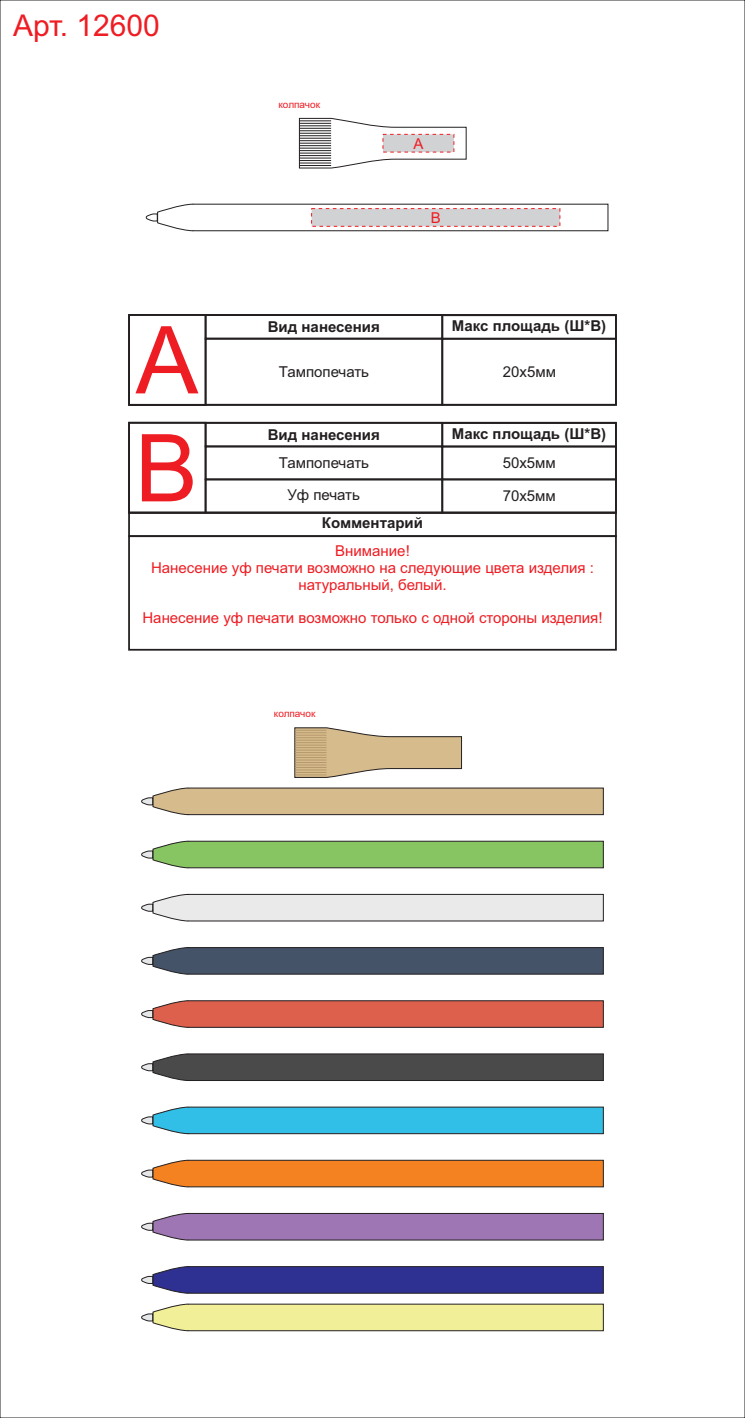
<style>
.page{position:relative;width:745px;height:1418px;background:#fff}
.page>*{position:absolute;margin:0;border:0;box-sizing:border-box;transform-origin:0 0}
.t1{font:93.75px "Arial";color:#ee1d23}
.t2{font:30px "Arial";color:#ee1d23}
.t3{font:15px/16.8px "Arial";color:#ee1d23;text-align:center}
.t4{font:700 15px "Arial";color:#231f20}
.t5{font:15px "Arial";color:#231f20}
.t6{font:10px "Arial";color:#ee1d23}
</style>
<div class="page">
<div style="left:204px;top:314px;width:239px;height:25px;border:2px solid #231f20"></div>
<div style="left:204px;top:338px;width:239px;height:68px;border:2px solid #231f20"></div>
<div style="left:441px;top:338px;width:175px;height:68px;border:2px solid #231f20"></div>
<div style="left:441px;top:314px;width:175px;height:26px;border:2px solid #231f20"></div>
<div style="left:128px;top:314px;width:78px;height:92px;border:2px solid #231f20"></div>
<div style="left:204px;top:422px;width:239px;height:25px;border:2px solid #231f20"></div>
<div style="left:204px;top:445px;width:239px;height:35px;border:2px solid #231f20"></div>
<div style="left:204px;top:478px;width:239px;height:36px;border:2px solid #231f20"></div>
<div style="left:441px;top:445px;width:175px;height:35px;border:2px solid #231f20"></div>
<div style="left:441px;top:422px;width:175px;height:25px;border:2px solid #231f20"></div>
<div style="left:441px;top:478px;width:175px;height:36px;border:2px solid #231f20"></div>
<div style="left:128px;top:422px;width:78px;height:92px;border:2px solid #231f20"></div>
<div style="left:128px;top:511px;width:488px;height:26px;border:2px solid #231f20"></div>
<div style="left:128px;top:535px;width:488px;height:115px;border:2px solid #231f20"></div>
<svg style="left:145px;top:203px;width:463px;height:28px"></svg>
<svg style="left:298px;top:118px;width:168px;height:51px"></svg>
<svg style="left:141px;top:787px;width:462px;height:28px;background:#ccb48b"></svg>
<svg style="left:141px;top:840px;width:462px;height:28px;background:#88be68"></svg>
<svg style="left:141px;top:893px;width:462px;height:28px;background:#e0dfdf"></svg>
<svg style="left:141px;top:947px;width:462px;height:27px;background:#4a576a"></svg>
<svg style="left:141px;top:1000px;width:462px;height:28px;background:#d06352"></svg>
<svg style="left:141px;top:1053px;width:462px;height:28px;background:#515151"></svg>
<svg style="left:294px;top:727px;width:168px;height:51px"></svg>
<hr style="left:294px;top:730px;width:32px;height:1px;background:#b5996d">
<hr style="left:294px;top:732px;width:32px;height:1px;background:#b5996d">
<hr style="left:294px;top:735px;width:32px;height:1px;background:#b5996d">
<hr style="left:294px;top:737px;width:32px;height:1px;background:#b5996d">
<hr style="left:294px;top:739px;width:32px;height:1px;background:#b5996d">
<hr style="left:294px;top:742px;width:32px;height:1px;background:#b5996d">
<hr style="left:294px;top:744px;width:32px;height:1px;background:#b5996d">
<hr style="left:294px;top:747px;width:32px;height:1px;background:#b5996d">
<hr style="left:294px;top:749px;width:32px;height:1px;background:#b5996d">
<hr style="left:294px;top:752px;width:32px;height:1px;background:#b5996d">
<hr style="left:294px;top:754px;width:32px;height:1px;background:#b5996d">
<hr style="left:294px;top:757px;width:32px;height:1px;background:#b5996d">
<hr style="left:294px;top:759px;width:32px;height:1px;background:#b5996d">
<hr style="left:294px;top:762px;width:32px;height:1px;background:#b5996d">
<hr style="left:294px;top:764px;width:32px;height:1px;background:#b5996d">
<hr style="left:294px;top:767px;width:32px;height:1px;background:#b5996d">
<hr style="left:294px;top:769px;width:32px;height:1px;background:#b5996d">
<hr style="left:294px;top:772px;width:32px;height:1px;background:#b5996d">
<hr style="left:294px;top:774px;width:32px;height:1px;background:#b5996d">
<svg style="left:141px;top:1106px;width:462px;height:28px;background:#3eb8db"></svg>
<svg style="left:141px;top:1159px;width:462px;height:28px;background:#e88430"></svg>
<svg style="left:141px;top:1212px;width:462px;height:28px;background:#9e7bb0"></svg>
<svg style="left:141px;top:1266px;width:462px;height:27px;background:#363890"></svg>
<svg style="left:141px;top:1303px;width:462px;height:28px;background:#e5e297"></svg>
<h2 class="t2" style="left:13px;top:14px;width:148px">Арт. 12600</h2>
<p class="t6" style="left:278px;top:100px;width:43px">колпачок</p>
<p class="t3" style="left:413px;top:136px;width:12px">A</p>
<p class="t3" style="left:430px;top:210px;width:12px">B</p>
<h1 class="t1" style="left:136px;top:325px;width:64px">A</h1>
<p class="t4" style="left:267px;top:321px;width:114px">Вид нанесения</p>
<p class="t4" style="left:451px;top:320px;width:156px">Макс площадь (Ш*В)</p>
<p class="t5" style="left:279px;top:366px;width:92px">Тампопечать</p>
<p class="t5" style="left:502px;top:366px;width:55px">20х5мм</p>
<h1 class="t1" style="left:135px;top:433px;width:64px">B</h1>
<p class="t4" style="left:267px;top:428px;width:114px">Вид нанесения</p>
<p class="t4" style="left:451px;top:428px;width:156px">Макс площадь (Ш*В)</p>
<p class="t5" style="left:279px;top:457px;width:92px">Тампопечать</p>
<p class="t5" style="left:502px;top:457px;width:55px">50х5мм</p>
<p class="t5" style="left:287px;top:489px;width:74px">Уф печать</p>
<p class="t5" style="left:502px;top:490px;width:55px">70х5мм</p>
<p class="t4" style="left:321px;top:517px;width:103px">Комментарий</p>
<p class="t3" style="left:151px;top:544px;width:444px">Внимание!<br>Нанесение уф печати возможно на следующие цвета изделия : натуральный, белый.</p>
<p class="t3" style="left:142px;top:611px;width:461px">Нанесение уф печати возможно только с одной стороны изделия!</p>
<p class="t6" style="left:274px;top:709px;width:43px">колпачок</p>
</div>
